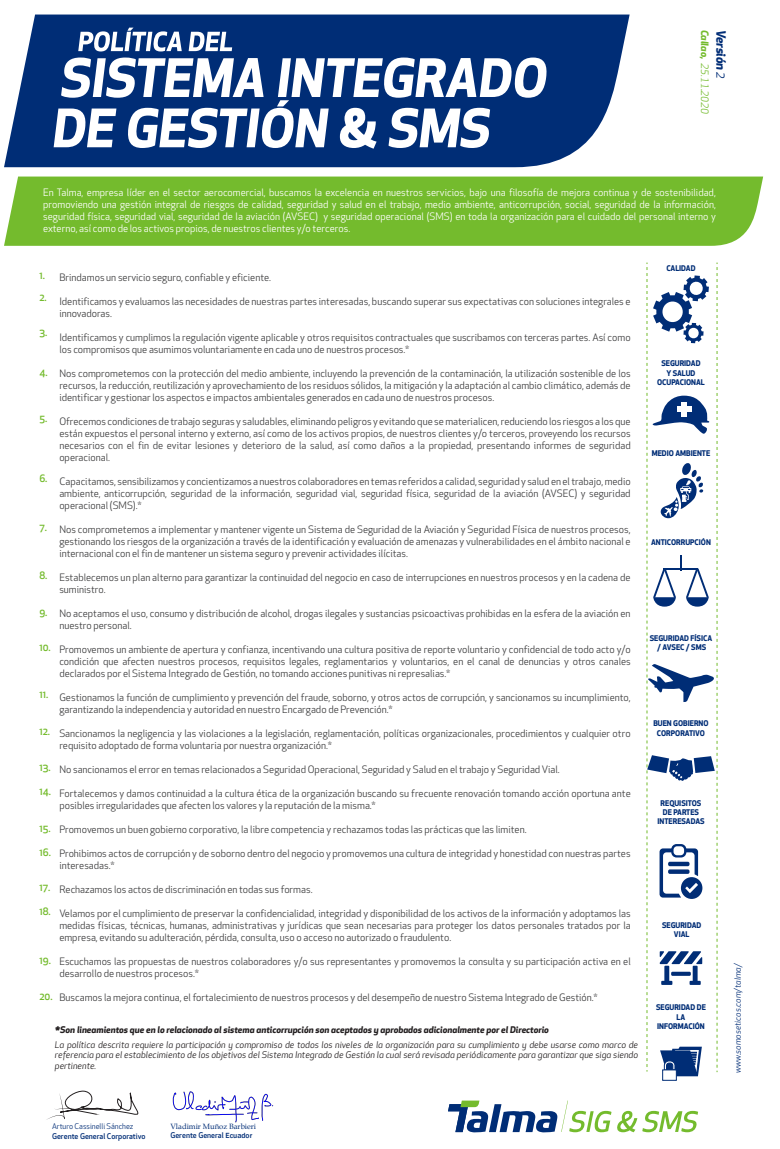
<style>
.page{position:relative;width:780px;height:1149px;background:#fff}
.page>*{position:absolute;margin:0;border:0;box-sizing:border-box;transform-origin:0 0}
.t1{font:italic 700 12.5px "Apex New";color:#002d76}
.t2{font:10px/12px "Apex New";color:#3e3e3f}
.t3{font:10px/12px "Apex New";color:#fff;text-align:justify}
.t4{font:500 10px "Apex New";color:#74bb2d}
.t5{font:italic 10px "Apex New";color:#74bb2d}
.t6{font:italic 9px/10.8px "Apex New";color:#231f20;text-align:justify}
.t7{font:italic 700 9px "Apex New";color:#231f20}
.t8{font:italic 8.4px "Apex New";color:#002d76}
.t9{font:700 7.65px/9.2px "Apex New";color:#002d76;text-align:center}
.t10{font:500 7.65px "Apex New";color:#002d76}
.t11{font:7.65px "Apex New";color:#002d76}
.t12{font:7.65px "Book Antiqua";color:#002d76}
.s1{font-weight:700}
.s2{font-weight:400;font-size:13px}
.s3{font-family:"Franklin Gothic"}
</style>
<div class="page">
<div style="left:4px;top:177px;width:759px;height:69px;background:#74bb2d"></div>
<svg style="left:448px;top:1100px;width:250px;height:32px"></svg>
<svg style="left:4px;top:15px;width:625px;height:152px;background:#1f4787"></svg>
<svg style="left:78px;top:28px;width:104px;height:23px"></svg>
<svg style="left:189px;top:32px;width:43px;height:19px"></svg>
<svg style="left:54px;top:58px;width:493px;height:91px"></svg>
<svg style="left:46px;top:1090px;width:93px;height:30px"></svg>
<svg style="left:646px;top:262px;width:71px;height:819px"></svg>
<hr style="left:668px;top:862px;width:21px;height:4px;background:#002d76;border-radius:2px">
<div style="left:668px;top:869px;width:21px;height:5px;background:#002d76;border-radius:2px"></div>
<img style="left:172px;top:1091px;width:102px;height:32px">
<p class="t5" style="left:711px;top:30px;width:86px;rotate:90deg"><span class="s1">Callao,</span> 25.11.2020</p>
<p class="t1" style="left:730px;top:30px;width:51px;rotate:90deg">Versión <span class="s2">2</span></p>
<p class="t3" style="left:43px;top:187px;width:674px">En Talma, empresa líder en el sector aerocomercial, buscamos la excelencia en nuestros servicios, bajo una filosofía de mejora continua y de sostenibilidad, promoviendo una gestión integral de riesgos de calidad, seguridad y salud en el trabajo, medio ambiente, anticorrupción, social, seguridad de la información, seguridad física, seguridad vial, seguridad de la aviación (AVSEC) y seguridad operacional (SMS) en toda la organización para el cuidado del personal interno y externo, así como de los activos propios, de nuestros clientes y/o terceros.</p>
<p class="t2" style="left:59px;top:271px;width:213px">Brindamos un servicio seguro, confiable y eficiente.</p>
<p class="t2" style="left:59px;top:295px;width:573px">Identificamos y evaluamos las necesidades de nuestras partes interesadas, buscando superar sus expectativas con soluciones integrales e innovadoras.</p>
<p class="t2" style="left:59px;top:331px;width:572px">Identificamos y cumplimos la regulación vigente aplicable y otros requisitos contractuales que suscribamos con terceras partes. Así como los compromisos que asumimos voluntariamente en cada uno de nuestros procesos.*</p>
<p class="t2" style="left:59px;top:367px;width:573px;text-align:justify">Nos comprometemos con la protección del medio ambiente, incluyendo la prevención de la contaminación, la utilización sostenible de los recursos, la reducción, reutilización y aprovechamiento de los residuos sólidos, la mitigación y la adaptación al cambio climático, además de identificar y gestionar los aspectos e impactos ambientales generados en cada uno de nuestros procesos.</p>
<p class="t2" style="left:59px;top:415px;width:573px;text-align:justify">Ofrecemos condiciones de trabajo seguras y saludables, eliminando peligros y evitando que se materialicen, reduciendo los riesgos a los que están expuestos el personal interno y externo, así como de los activos propios, de nuestros clientes y/o terceros, proveyendo los recursos necesarios con el fin de evitar lesiones y deterioro de la salud, así como daños a la propiedad, presentando informes de seguridad operacional.</p>
<p class="t2" style="left:59px;top:475px;width:573px;text-align:justify">Capacitamos, sensibilizamos y concientizamos a nuestros colaboradores en temas referidos a calidad, seguridad y salud en el trabajo, medio ambiente, anticorrupción, seguridad de la información, seguridad vial, seguridad física, seguridad de la aviación (AVSEC) y seguridad operacional (SMS).*</p>
<p class="t2" style="left:59px;top:523px;width:573px;text-align:justify">Nos comprometemos a implementar y mantener vigente un Sistema de Seguridad de la Aviación y Seguridad Física de nuestros procesos, gestionando los riesgos de la organización a través de la identificación y evaluación de amenazas y vulnerabilidades en el ámbito nacional e internacional con el fin de mantener un sistema seguro y prevenir actividades ilícitas.</p>
<p class="t2" style="left:59px;top:571px;width:572px">Establecemos un plan alterno para garantizar la continuidad del negocio en caso de interrupciones en nuestros procesos y en la cadena de suministro.</p>
<p class="t2" style="left:59px;top:607px;width:572px">No aceptamos el uso, consumo y distribución de alcohol, drogas ilegales y sustancias psicoactivas prohibidas en la esfera de la aviación en nuestro personal.</p>
<p class="t2" style="left:59px;top:643px;width:573px;text-align:justify">Promovemos un ambiente de apertura y confianza, incentivando una cultura positiva de reporte voluntario y confidencial de todo acto y/o condición que afecten nuestros procesos, requisitos legales, reglamentarios y voluntarios, en el canal de denuncias y otros canales declarados por el Sistema Integrado de Gestión, no tomando acciones punitivas ni represalias.*</p>
<p class="t2" style="left:59px;top:691px;width:573px">Gestionamos la función de cumplimiento y prevención del fraude, soborno, y otros actos de corrupción, y sancionamos su incumplimiento, garantizando la independencia y autoridad en nuestro Encargado de Prevención.*</p>
<p class="t2" style="left:59px;top:727px;width:572px">Sancionamos la negligencia y las violaciones a la legislación, reglamentación, políticas organizacionales, procedimientos y cualquier otro requisito adoptado de forma voluntaria por nuestra organización.*</p>
<p class="t2" style="left:59px;top:763px;width:502px">No sancionamos el error en temas relacionados a Seguridad Operacional, Seguridad y Salud en el trabajo y Seguridad Vial.</p>
<p class="t2" style="left:59px;top:787px;width:573px">Fortalecemos y damos continuidad a la cultura ética de la organización buscando su frecuente renovación tomando acción oportuna ante posibles irregularidades que afecten los valores y la reputación de la misma.*</p>
<p class="t2" style="left:59px;top:823px;width:468px">Promovemos un buen gobierno corporativo, la libre competencia y rechazamos todas las prácticas que las limiten.</p>
<p class="t2" style="left:59px;top:847px;width:572px">Prohibimos actos de corrupción y de soborno dentro del negocio y promovemos una cultura de integridad y honestidad con nuestras partes interesadas.*</p>
<p class="t2" style="left:59px;top:883px;width:255px">Rechazamos los actos de discriminación en todas sus formas.</p>
<p class="t2" style="left:59px;top:907px;width:573px;text-align:justify">Velamos por el cumplimiento de preservar la confidencialidad, integridad y disponibilidad de los activos de la información y adoptamos las medidas físicas, técnicas, humanas, administrativas y jurídicas que sean necesarias para proteger los datos personales tratados por la empresa, evitando su adulteración, pérdida, consulta, uso o acceso no autorizado o fraudulento.</p>
<p class="t2" style="left:59px;top:955px;width:573px">Escuchamos las propuestas de nuestros colaboradores y/o sus representantes y promovemos la consulta y su participación activa en el desarrollo de nuestros procesos.*</p>
<p class="t2" style="left:59px;top:991px;width:539px">Buscamos la mejora continua, el fortalecimiento de nuestros procesos y del desempeño de nuestro Sistema Integrado de Gestión.*</p>
<p class="t4" style="left:39px;top:269px;width:7px">1.</p>
<p class="t4" style="left:39px;top:291px;width:9px">2.</p>
<p class="t4" style="left:39px;top:326px;width:10px">3.</p>
<p class="t4" style="left:39px;top:366px;width:10px">4.</p>
<p class="t4" style="left:39px;top:412px;width:10px">5.</p>
<p class="t4" style="left:39px;top:472px;width:10px">6.</p>
<p class="t4" style="left:39px;top:520px;width:9px">7.</p>
<p class="t4" style="left:39px;top:568px;width:10px">8.</p>
<p class="t4" style="left:39px;top:605px;width:10px">9.</p>
<p class="t4" style="left:39px;top:641px;width:13px">10.</p>
<p class="t4" style="left:39px;top:688px;width:11px">11.</p>
<p class="t4" style="left:39px;top:724px;width:12px">12.</p>
<p class="t4" style="left:39px;top:760px;width:13px">13.</p>
<p class="t4" style="left:39px;top:785px;width:13px">14.</p>
<p class="t4" style="left:39px;top:821px;width:13px">15.</p>
<p class="t4" style="left:39px;top:846px;width:13px">16.</p>
<p class="t4" style="left:39px;top:881px;width:13px">17.</p>
<p class="t4" style="left:39px;top:905px;width:13px">18.</p>
<p class="t4" style="left:39px;top:953px;width:13px">19.</p>
<p class="t4" style="left:39px;top:989px;width:15px">20.</p>
<p class="t7" style="left:55px;top:1023px;width:495px">*Son lineamientos que en lo relacionado al sistema anticorrupción son aceptados y aprobados adicionalmente por el Directorio</p>
<p class="t6" style="left:55px;top:1039px;width:585px">La política descrita requiere la participación y compromiso de todos los niveles de la organización para su cumplimiento y debe usarse como marco de referencia para el establecimiento de los objetivos del Sistema Integrado de Gestión la cual será revisada periódicamente para garantizar que siga siendo pertinente.</p>
<p class="t9" style="left:666px;top:263px;width:31px">CALIDAD</p>
<p class="t9" style="left:657px;top:359px;width:49px">SEGURIDAD<br>Y SALUD<br>OCUPACIONAL</p>
<p class="t9" style="left:651px;top:448px;width:60px">MEDIO AMBIENTE</p>
<p class="t9" style="left:651px;top:537px;width:61px">ANTICORRUPCIÓN</p>
<p class="t9" style="left:649px;top:633px;width:64px">SEGURIDAD FÍSICA / AVSEC / SMS</p>
<p class="t9" style="left:653px;top:719px;width:57px">BUEN GOBIERNO<br>CORPORATIVO</p>
<p class="t9" style="left:657px;top:798px;width:48px">REQUISITOS<br>DE PARTES<br>INTERESADAS</p>
<p class="t9" style="left:662px;top:920px;width:41px">SEGURIDAD<br>VIAL</p>
<p class="t9" style="left:656px;top:1002px;width:51px">SEGURIDAD DE<br>LA<br>INFORMACIÓN</p>
<p class="t11" style="left:52px;top:1122px;width:83px">Arturo Cassinelli Sánchez</p>
<p class="t10" style="left:52px;top:1130px;width:95px">Gerente General Corporativo</p>
<p class="t12" style="left:170px;top:1121px;width:87px">Vladimir Muñoz Barbieri</p>
<p class="t10" style="left:170px;top:1130px;width:83px">Gerente General <span class="s3">Ecuador</span></p>
<p class="t8" style="left:732px;top:1072px;width:112px;rotate:-90deg">www.somoseticos.com/talma/</p>
</div>
